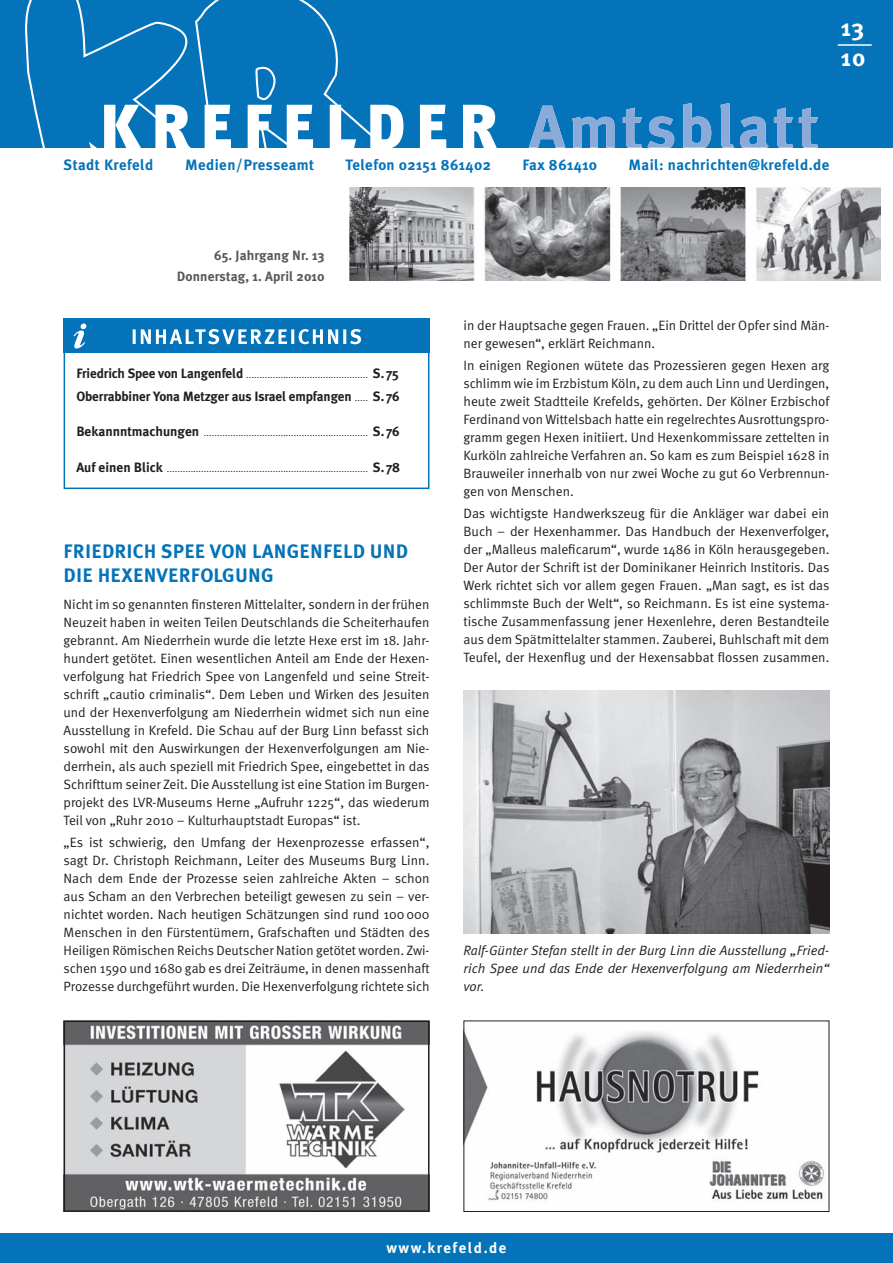
<style>
.page{position:relative;width:893px;height:1263px;background:#fff}
.page>*{position:absolute;margin:0;border:0;box-sizing:border-box;transform-origin:0 0}
.t1{font:700 24px/30px "Meta Plus";color:#fff}
.t2{font:700 19.5px/24px "Meta Plus";letter-spacing:.01em;color:#0473b9}
.t3{font:700 15px "Meta Plus";letter-spacing:.025em;color:#0473b9}
.t4{font:700 15px "Meta Plus";letter-spacing:.1em;color:#fff}
.t5{font:13.5px/18px "Meta Normal";color:#231f20;text-align:justify}
.t6{font:italic 13.5px/18px "Meta Normal";color:#231f20;text-align:justify}
.t7{font:700 13.5px "Meta Plus";letter-spacing:-.01em;color:#231f20}
.t8{font:700 13.5px/21px "Meta Plus";letter-spacing:.01em;color:#57585a;text-align:right}
.t9{font:9px "Meta Normal";color:#231f20}
.s1{font-family:"Meta Plus";font-weight:700;font-size:13.5px}
.s2{font-family:"Meta Normal";font-weight:400;font-size:9px}
</style>
<div class="page">
<div style="left:0;top:0;width:892px;height:147px;background:#0473b9"></div>
<svg style="left:24px;top:0;width:365px;height:148px"></svg>
<img style="left:349px;top:187px;width:531px;height:94px">
<svg style="left:104px;top:105px;width:393px;height:43px"></svg>
<svg style="left:528px;top:103px;width:290px;height:45px"></svg>
<hr style="left:837px;top:44px;width:34px;height:2px;background:#fff">
<div style="left:0;top:1233px;width:892px;height:30px;background:#0473b9"></div>
<img style="left:67px;top:1024px;width:359px;height:185px">
<div style="left:64px;top:1021px;width:365px;height:191px;border:2px solid #231f20"></div>
<div style="left:64px;top:319px;width:365px;height:170px;border:2px solid #0473b9"></div>
<div style="left:94px;top:319px;width:335px;height:34px;background:#0473b9"></div>
<div style="left:64px;top:319px;width:34px;height:34px;background:#0473b9"></div>
<svg style="left:74px;top:324px;width:12px;height:25px"></svg>
<svg style="left:133px;top:329px;width:228px;height:15px"></svg>
<img style="left:465px;top:1031px;width:359px;height:170px">
<div style="left:463px;top:1021px;width:366px;height:191px;border:1px solid #231f20"></div>
<img style="left:463px;top:690px;width:366px;height:243px">
<h1 class="t1" style="left:841px;top:14px;width:26px">13<br>10</h1>
<p class="t3" style="left:64px;top:159px;width:91px">Stadt Krefeld</p>
<p class="t3" style="left:185px;top:159px;width:131px">Medien/Presseamt</p>
<p class="t3" style="left:345px;top:159px;width:147px">Telefon 02151 861402</p>
<p class="t3" style="left:522px;top:159px;width:76px">Fax 861410</p>
<p class="t3" style="left:628px;top:159px;width:202px">Mail: nachrichten@krefeld.de</p>
<p class="t8" style="left:177px;top:245px;width:149px">65. Jahrgang Nr. 13<br>Donnerstag, 1. April 2010</p>
<p class="t9" style="left:76px;top:372px;width:324px"><span class="s1">Friedrich Spee von Langenfeld</span> .............................................. <span class="s1">S. 75</span></p>
<p class="t7" style="left:76px;top:390px;width:325px">Oberrabbiner Yona Metzger aus Israel empfangen <span class="s2">.....</span> S. 76</p>
<p class="t9" style="left:76px;top:430px;width:325px"><span class="s1">Bekannntmachungen</span> .............................................................. <span class="s1">S. 76</span></p>
<p class="t9" style="left:76px;top:465px;width:325px"><span class="s1">Auf einen Blick</span> ............................................................................ <span class="s1">S. 78</span></p>
<h2 class="t2" style="left:64px;top:540px;width:346px">FRIEDRICH SPEE VON LANGENFELD UND<br>DIE HEXENVERFOLGUNG</h2>
<p class="t5" style="left:64px;top:596px;width:367px">Nicht im so genannten finsteren Mittelalter, sondern in der frühen Neuzeit haben in weiten Teilen Deutschlands die Scheiterhaufen gebrannt. Am Niederrhein wurde die letzte Hexe erst im 18. Jahr&shy;hundert getötet. Einen wesentlichen Anteil am Ende der Hexen&shy;verfolgung hat Friedrich Spee von Langenfeld und seine Streit&shy;schrift „cautio criminalis“. Dem Leben und Wirken des Jesuiten und der Hexenverfolgung am Niederrhein widmet sich nun eine Ausstellung in Krefeld. Die Schau auf der Burg Linn befasst sich sowohl mit den Auswirkungen der Hexenverfolgungen am Nie&shy;derrhein, als auch speziell mit Friedrich Spee, eingebettet in das Schrifttum seiner Zeit. Die Ausstellung ist eine Station im Burgen&shy;projekt des LVR-Museums Herne „Aufruhr 1225“, das wiederum Teil von „Ruhr 2010 – Kulturhauptstadt Europas“ ist.</p>
<p class="t5" style="left:64px;top:834px;width:367px">„Es ist schwierig, den Umfang der Hexenprozesse erfassen“, sagt Dr. Christoph Reichmann, Leiter des Museums Burg Linn.<br>Nach dem Ende der Prozesse seien zahlreiche Akten – schon aus Scham an den Verbrechen beteiligt gewesen zu sein – ver&shy;nichtet worden. Nach heutigen Schätzungen sind rund 100 000<br>Menschen in den Fürstentümern, Grafschaften und Städten des Heiligen Römischen Reichs Deutscher Nation getötet worden. Zwi&shy;schen 1590 und 1680 gab es drei Zeiträume, in denen massenhaft Prozesse durchgeführt wurden. Die Hexenverfolgung richtete sich</p>
<p class="t5" style="left:463px;top:317px;width:367px">in der Hauptsache gegen Frauen. „Ein Drittel der Opfer sind Män&shy;ner gewesen“, erklärt Reichmann.</p>
<p class="t5" style="left:463px;top:357px;width:367px">In einigen Regionen wütete das Prozessieren gegen Hexen arg schlimm wie im Erzbistum Köln, zu dem auch Linn und Uerdingen, heute zweit Stadtteile Krefelds, gehörten. Der Kölner Erzbischof Ferdinand von Wittelsbach hatte ein regelrechtes Ausrottungspro&shy;gramm gegen Hexen initiiert. Und Hexenkommissare zettelten in Kurköln zahlreiche Verfahren an. So kam es zum Beispiel 1628 in Brauweiler innerhalb von nur zwei Woche zu gut 60 Verbrennun&shy;gen von Menschen.</p>
<p class="t5" style="left:463px;top:506px;width:367px">Das wichtigste Handwerkszeug für die Ankläger war dabei ein Buch – der Hexenhammer. Das Handbuch der Hexenverfolger, der „Malleus maleficarum“, wurde 1486 in Köln herausgegeben.<br>Der Autor der Schrift ist der Dominikaner Heinrich Institoris. Das Werk richtet sich vor allem gegen Frauen. „Man sagt, es ist das schlimmste Buch der Welt“, so Reichmann. Es ist eine systema&shy;tische Zusammenfassung jener Hexenlehre, deren Bestandteile aus dem Spätmittelalter stammen. Zauberei, Buhlschaft mit dem Teufel, der Hexenflug und der Hexensabbat flossen zusammen.</p>
<p class="t6" style="left:463px;top:942px;width:367px">Ralf-Günter Stefan stellt in der Burg Linn die Ausstellung „Fried&shy;rich Spee und das Ende der Hexenverfolgung am Niederrhein“ vor.</p>
<p class="t4" style="left:386px;top:1242px;width:122px">www.krefeld.de</p>
</div>
